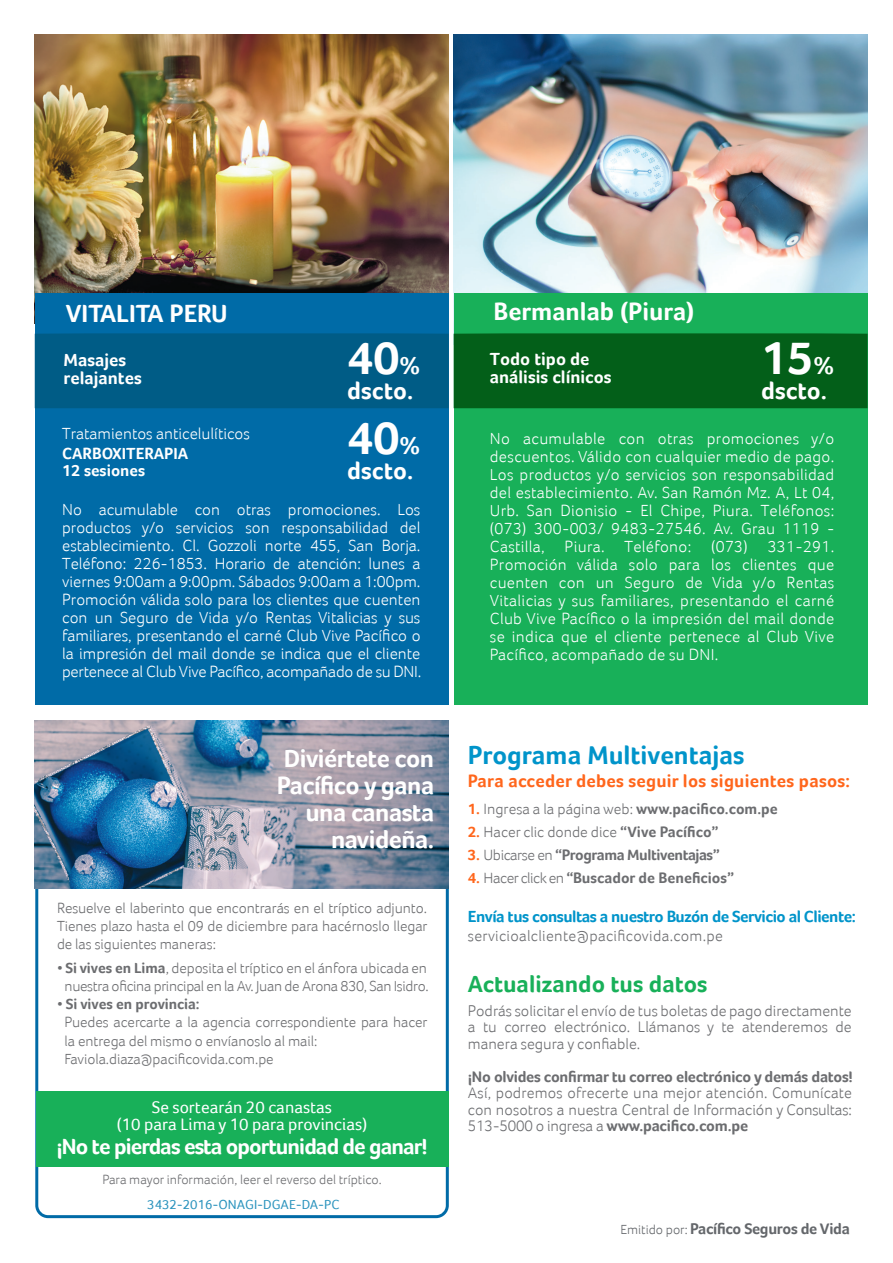
<style>
.page{position:relative;width:893px;height:1263px;background:#fff}
.page>*{position:absolute;margin:0;border:0;box-sizing:border-box;transform-origin:0 0}
.t1{font:700 47.55px "Foco";color:#fff}
.t2{font:700 26.4px "Foco";color:#0094ca}
.t3{font:700 25.5px/27px "Foco";letter-spacing:-.02em;color:#fff;text-align:right}
.t4{font:700 25.5px "Foco";color:#fff}
.t5{font:700 24.9px "Foco";color:#fff}
.t6{font:700 24px "Foco";color:#18b059}
.t7{font:700 22.5px "Foco";letter-spacing:-.04em;color:#fff}
.t8{font:700 18.15px "Foco";letter-spacing:.015em;color:#ff661c}
.t9{font:700 18px/18px "Foco";color:#fff}
.t10{font:17.25px/16.5px "Foco";color:#fff;text-align:center}
.t11{font:300 16.5px/18px "Foco";color:#fff;text-align:justify}
.t12{font:700 16.5px "Foco";letter-spacing:-.03em;color:#0094ca}
.t13{font:700 16.5px/16.5px "Foco";color:#fff}
.t14{font:300 15.75px/16.5px "Foco";letter-spacing:.005em;color:#6c6d70;text-align:justify}
.t15{font:700 15.75px "Foco";letter-spacing:-.015em;color:#6c6d70}
.t16{font:700 15.75px "Foco";letter-spacing:-.02em;color:#64676b}
.t17{font:300 15.45px "Foco";color:#6c6d70}
.t18{font:700 15.45px "Foco";color:#6c6d70}
.t19{font:700 15.45px "Foco";letter-spacing:-.03em;color:#6c6d70}
.t20{font:300 15px/18px "Foco";letter-spacing:-.005em;color:#6c6d70;text-align:justify}
.t21{font:300 13.5px "Foco";color:#6c6d70}
.t22{font:13.5px "Foco";color:#2a93bd}
.s1{font-size:24.9px}
.s2{font-weight:700}
.s3{font-weight:700;color:#ff661c}
.s4{color:#ff661c}
.s5{font-weight:300}
.s6{font-weight:300;font-size:13.5px}
</style>
<div class="page">
<svg style="left:35px;top:888px;width:414px;height:330px"></svg>
<img style="left:35px;top:720px;width:414px;height:168px">
<img style="left:35px;top:35px;width:414px;height:258px">
<div style="left:35px;top:293px;width:414px;height:411px;background:#006ba7"></div>
<img style="left:454px;top:35px;width:413px;height:258px">
<div style="left:454px;top:293px;width:413px;height:411px;background:#18b059"></div>
<svg style="left:34px;top:333px;width:833px;height:75px;background:#035e50"></svg>
<div style="left:36px;top:1091px;width:412px;height:76px;background:#18b059"></div>
<h3 class="t4" style="left:66px;top:299px;width:163px">VITALITA PERU</h3>
<p class="t9" style="left:64px;top:351px;width:80px">Masajes relajantes</p>
<h1 class="t1" style="left:347px;top:330px;width:74px">40<span class="s1">%</span></h1>
<h3 class="t5" style="left:347px;top:376px;width:67px">dscto.</h3>
<h1 class="t1" style="left:347px;top:410px;width:74px">40<span class="s1">%</span></h1>
<h3 class="t5" style="left:347px;top:456px;width:67px">dscto.</h3>
<p class="t11" style="left:62px;top:424px;width:189px">Tratamientos anticelulíticos</p>
<p class="t13" style="left:62px;top:445px;width:128px">CARBOXITERAPIA<br>12 sesiones</p>
<p class="t11" style="left:62px;top:500px;width:361px">No acumulable con otras promociones. Los productos y/o servicios son responsabilidad del establecimiento. Cl. Gozzoli norte 455, San Borja.<br>Teléfono: 226-1853. Horario de atención: lunes a viernes 9:00am a 9:00pm. Sábados 9:00am a 1:00pm.<br>Promoción válida solo para los clientes que cuenten con un Seguro de Vida y/o Rentas Vitalicias y sus familiares, presentando el carné Club Vive Pacífico o la impresión del mail donde se indica que el cliente pertenece al Club Vive Pacífico, acompañado de su DNI.</p>
<h3 class="t3" style="left:277px;top:744px;width:159px">Diviértete con<br>Pacífico y gana una canasta navideña.</h3>
<p class="t20" style="left:57px;top:899px;width:372px">Resuelve el laberinto que encontrarás en el tríptico adjunto.<br>Tienes plazo hasta el 09 de diciembre para hacérnoslo llegar de las siguientes maneras:</p>
<p class="t20" style="left:57px;top:959px;width:373px;text-align:center">• <span class="s2">Si vives en Lima</span>, deposita el tríptico en el ánfora ubicada en nuestra oficina principal en la Av. Juan de Arona 830, San Isidro.</p>
<p class="t20" style="left:65px;top:995px;width:364px;text-align:left;text-indent:-8px">• <span class="s2">Si vives en provincia:<br></span>Puedes acercarte a la agencia correspondiente para hacer la entrega del mismo o envíanoslo al mail:<br>Faviola.diaza@pacificovida.com.pe</p>
<p class="t10" style="left:117px;top:1099px;width:252px">Se sortearán 20 canastas<br>(10 para Lima y 10 para provincias)</p>
<h3 class="t7" style="left:56px;top:1133px;width:373px">¡No te pierdas esta oportunidad de ganar!</h3>
<p class="t21" style="left:102px;top:1171px;width:281px">Para mayor información, leer el reverso del tríptico.</p>
<p class="t22" style="left:147px;top:1197px;width:194px">3432-2016-ONAGI-DGAE-DA-PC</p>
<h3 class="t4" style="left:494px;top:297px;width:202px">Bermanlab (Piura)</h3>
<p class="t9" style="left:490px;top:350px;width:123px">Todo tipo de análisis clínicos</p>
<h1 class="t1" style="left:761px;top:330px;width:74px">15<span class="s1">%</span></h1>
<h3 class="t5" style="left:761px;top:376px;width:67px">dscto.</h3>
<p class="t11" style="left:490px;top:430px;width:346px">No acumulable con otras promociones y/o descuentos. Válido con cualquier medio de pago.<br>Los productos y/o servicios son responsabilidad del establecimiento. Av. San Ramón Mz. A, Lt 04, Urb. San Dionisio - El Chipe, Piura. Teléfonos: (073) 300-003/ 9483-27546. Av. Grau 1119 - Castilla, Piura. Teléfono: (073) 331-291.<br>Promoción válida solo para los clientes que cuenten con un Seguro de Vida y/o Rentas Vitalicias y sus familiares, presentando el carné Club Vive Pacífico o la impresión del mail donde se indica que el cliente pertenece al Club Vive Pacífico, acompañado de su DNI.</p>
<h2 class="t2" style="left:468px;top:740px;width:278px">Programa Multiventajas</h2>
<p class="t8" style="left:468px;top:770px;width:384px">Para acceder debes seguir los siguientes pasos:</p>
<p class="t17" style="left:468px;top:799px;width:311px"><span class="s3">1.</span> Ingresa a la página web: <span class="s2">www.pacifico.com.pe</span></p>
<p class="t17" style="left:468px;top:823px;width:252px"><span class="s3">2.</span> Hacer clic donde dice <span class="s2">“Vive Pacífico”</span></p>
<p class="t19" style="left:468px;top:846px;width:254px"><span class="s4">3.</span> <span class="s5">Ubicarse en</span> “Programa Multiventajas”</p>
<p class="t18" style="left:468px;top:869px;width:268px"><span class="s4">4.</span> <span class="s5">Hacer click en</span> “Buscador de Beneficios”</p>
<p class="t12" style="left:468px;top:906px;width:389px">Envía tus consultas a nuestro Buzón de Servicio al Cliente:</p>
<p class="t14" style="left:468px;top:927px;width:257px">servicioalcliente@pacificovida.com.pe</p>
<h3 class="t6" style="left:468px;top:969px;width:241px">Actualizando tus datos</h3>
<p class="t14" style="left:468px;top:1002px;width:385px">Podrás solicitar el envío de tus boletas de pago directamente a tu correo electrónico. Llámanos y te atenderemos de manera segura y confiable.</p>
<p class="t15" style="left:468px;top:1067px;width:387px">¡No olvides confirmar tu correo electrónico y demás datos!</p>
<p class="t14" style="left:468px;top:1084px;width:385px">Así, podremos ofrecerte una mejor atención. Comunícate con nosotros a nuestra Central de Información y Consultas:<br>513-5000 o ingresa a <span class="s2">www.pacifico.com.pe</span></p>
<p class="t16" style="left:620px;top:1219px;width:231px"><span class="s6">Emitido por:</span> Pacífico Seguros de Vida</p>
</div>
